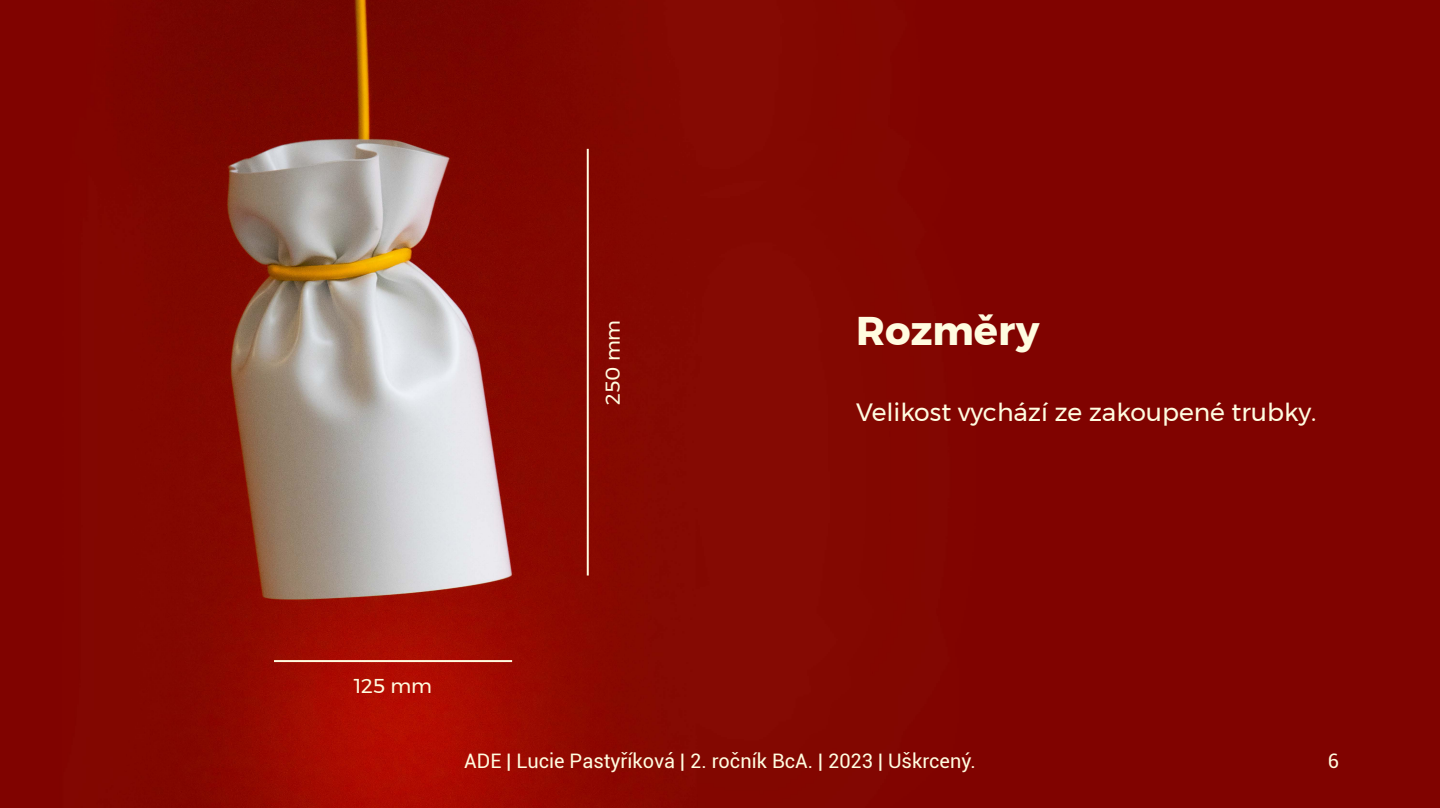
<style>
.page{position:relative;width:1440px;height:808px;background:#fff}
.page>*{position:absolute;margin:0;border:0;box-sizing:border-box;transform-origin:0 0}
.t1{font:700 40px "Montserrat";color:#fffce0}
.t2{font:25px "Montserrat";color:#fffce0}
.t3{font:20px "Roboto";color:#fffce0}
.t4{font:20px "Montserrat";color:#fffce0}
</style>
<div class="page">
<img style="left:0;top:0;width:1440px;height:808px">
<hr style="left:274px;top:660px;width:238px;height:2px;background:#fffce0">
<hr style="left:587px;top:149px;width:2px;height:426px;background:#fffce0">
<p class="t4" style="left:597px;top:405px;width:87px;rotate:-90deg">250 mm</p>
<p class="t1" style="left:856px;top:299px;width:185px">Rozměry</p>
<p class="t2" style="left:856px;top:393px;width:462px">Velikost vychází ze zakoupené trubky.</p>
<p class="t4" style="left:354px;top:671px;width:80px">125 mm</p>
<p class="t3" style="left:464px;top:746px;width:513px">ADE | Lucie Pastyříková | 2. ročník BcA. | 2023 | Uškrcený.</p>
<p class="t3" style="left:1328px;top:746px;width:13px">6</p>
</div>
